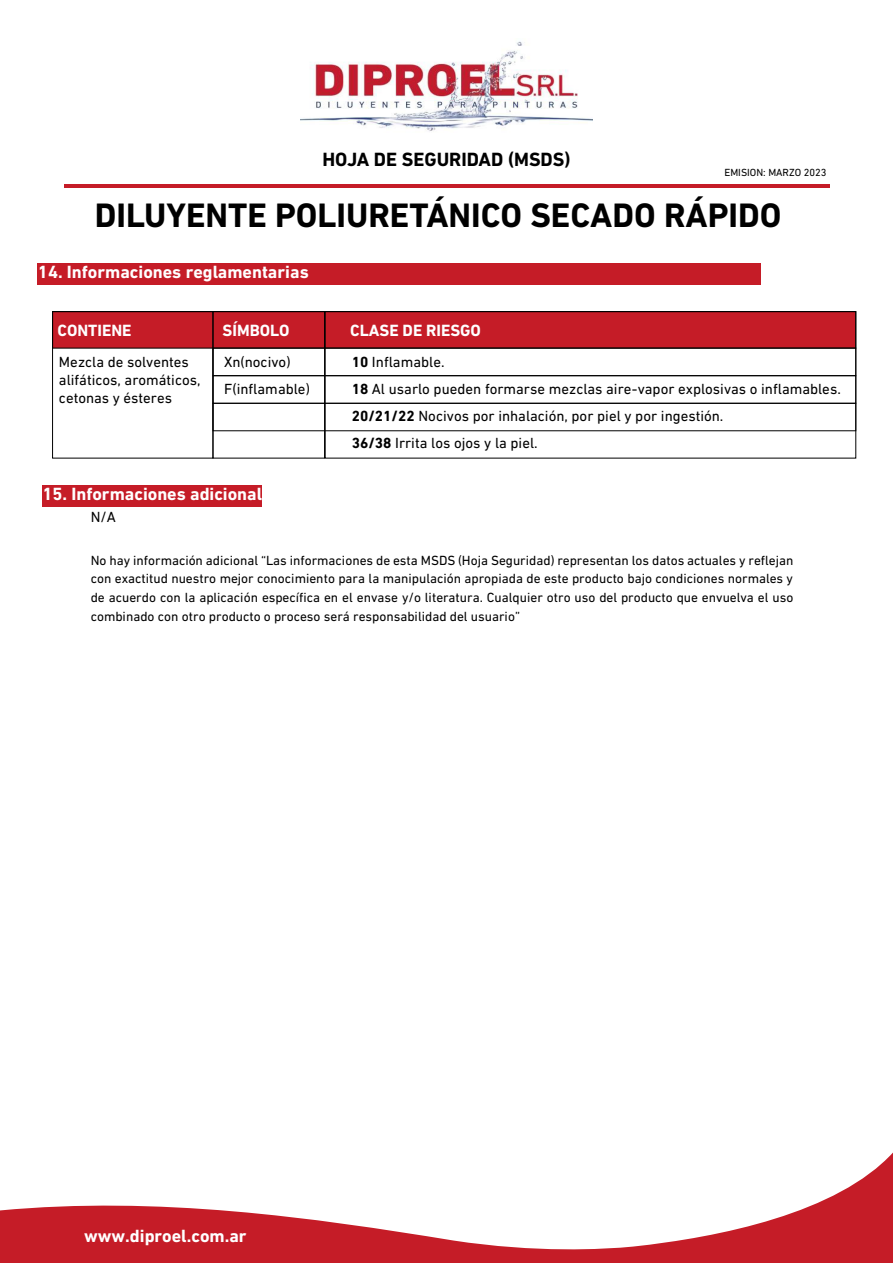
<style>
.page{position:relative;width:893px;height:1263px;background:#fff}
.page>*{position:absolute;margin:0;border:0;box-sizing:border-box;transform-origin:0 0}
.t1{font:700 34.5px "DIN Next LT Pro";color:#000}
.t2{font:700 19.5px "DIN Next LT Pro";color:#000}
.t3{font:700 18px "DIN Next LT Pro";color:#fff}
.t4{font:700 16.5px "DIN Next LT Pro";color:#fff}
.t5{font:15px/18px "DIN Next LT Pro";color:#000}
.t6{font:13.5px/18.6px "DIN Next LT Pro";color:#000;text-align:justify}
.t7{font:10.5px "DIN Next LT Pro";color:#000}
.s1{font-weight:700}
</style>
<div class="page">
<div style="left:42px;top:485px;width:220px;height:21px;background:#c51c27"></div>
<hr style="left:64px;top:184px;width:765px;height:4px;background:#c51c27">
<img style="left:300px;top:41px;width:293px;height:90px">
<svg style="left:0;top:1152px;width:893px;height:111px"></svg>
<div style="left:52px;top:311px;width:804px;height:37px;background:#c51c27"></div>
<div style="left:38px;top:263px;width:723px;height:21px;background:#c51c27"></div>
<div style="left:52px;top:311px;width:161px;height:147px;border:1px solid #000"></div>
<div style="left:213px;top:311px;width:112px;height:147px;border:1px solid #000"></div>
<div style="left:325px;top:311px;width:531px;height:147px;border:1px solid #000"></div>
<div style="left:213px;top:348px;width:643px;height:28px;border:1px solid #000"></div>
<div style="left:213px;top:375px;width:643px;height:29px;border:1px solid #000"></div>
<div style="left:213px;top:403px;width:643px;height:28px;border:1px solid #000"></div>
<h2 class="t2" style="left:322px;top:148px;width:250px">HOJA DE SEGURIDAD (MSDS)</h2>
<p class="t7" style="left:724px;top:166px;width:104px">EMISION: MARZO 2023</p>
<h1 class="t1" style="left:95px;top:195px;width:688px">DILUYENTE POLIURETÁNICO SECADO RÁPIDO</h1>
<h3 class="t3" style="left:38px;top:261px;width:272px">14. Informaciones reglamentarias</h3>
<p class="t4" style="left:57px;top:321px;width:75px">CONTIENE</p>
<p class="t4" style="left:223px;top:321px;width:68px">SÍMBOLO</p>
<p class="t4" style="left:350px;top:321px;width:132px">CLASE DE RIESGO</p>
<p class="t5" style="left:59px;top:353px;width:143px">Mezcla de solventes alifáticos, aromáticos, cetonas y ésteres</p>
<p class="t5" style="left:224px;top:353px;width:68px">Xn(nocivo)</p>
<p class="t5" style="left:352px;top:353px;width:94px"><span class="s1">10</span> Inflamable.</p>
<p class="t5" style="left:224px;top:380px;width:87px">F(inflamable)</p>
<p class="t5" style="left:352px;top:375px;width:491px;line-height:27px"><span class="s1">18</span> Al usarlo pueden formarse mezclas aire-vapor explosivas o inflamables.<br><span class="s1">20/21/22</span> Nocivos por inhalación, por piel y por ingestión.<br><span class="s1">36/38</span> Irrita los ojos y la piel.</p>
<h3 class="t3" style="left:42px;top:483px;width:221px">15. Informaciones adicional</h3>
<p class="t5" style="left:91px;top:508px;width:27px">N/A</p>
<p class="t6" style="left:91px;top:550px;width:704px">No hay información adicional “Las informaciones de esta MSDS (Hoja Seguridad) representan los datos actuales y reflejan con exactitud nuestro mejor conocimiento para la manipulación apropiada de este producto bajo condiciones normales y de acuerdo con la aplicación específica en el envase y/o literatura. Cualquier otro uso del producto que envuelva el uso combinado con otro producto o proceso será responsabilidad del usuario”</p>
<h3 class="t3" style="left:84px;top:1226px;width:164px">www.diproel.com.ar</h3>
</div>
